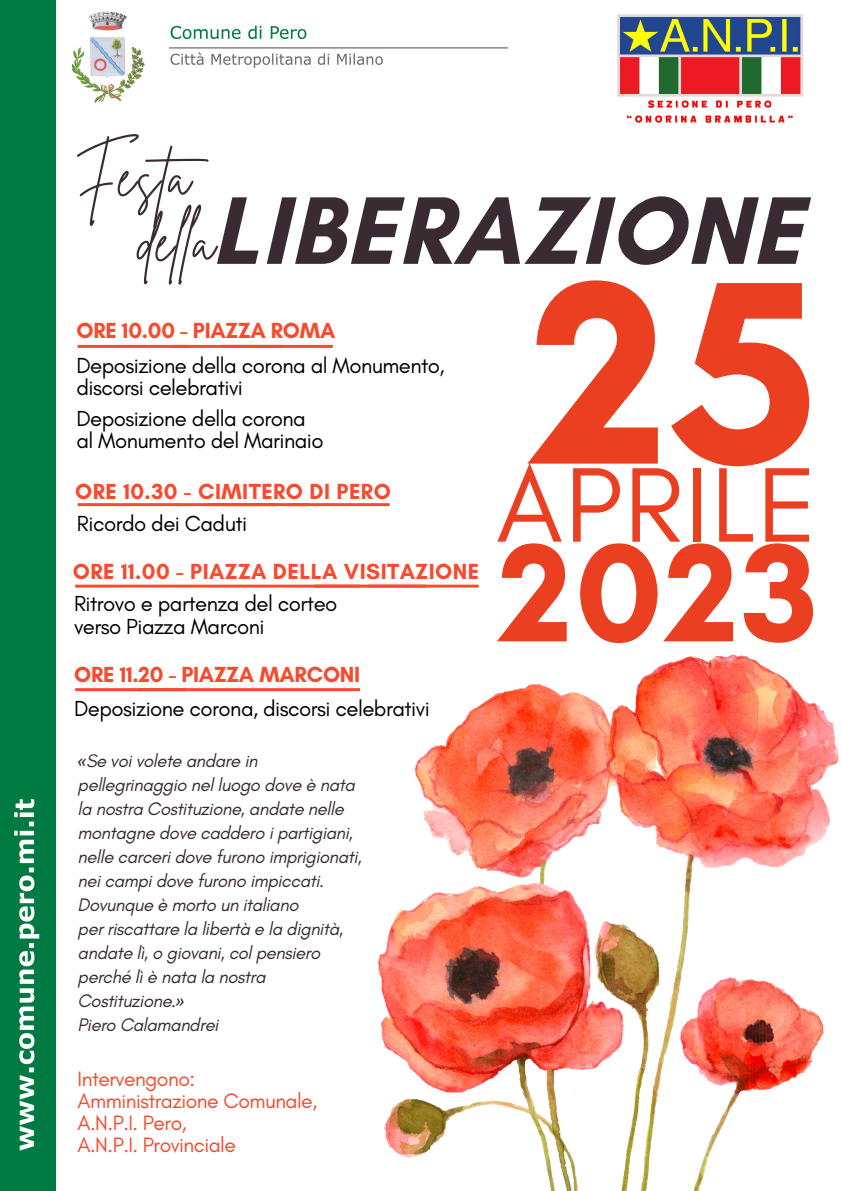
<style>
.page{position:relative;width:842px;height:1191px;background:#fff}
.page>*{position:absolute;margin:0;border:0;box-sizing:border-box;transform-origin:0 0}
.t1{font:700 265.3px "Glacial Indifference";color:#eb3f22}
.t2{font:700 141.9px "Glacial Indifference";color:#eb3f22}
.t3{font:107.9px "Glacial Indifference";letter-spacing:.02em;color:#eb3f22}
.t4{font:700 97.8px "Glacial Indifference";letter-spacing:.02em;color:#3a2b32}
.t5{font:56.5px/64.9px "Brittany Signature";letter-spacing:.02em;color:#3a2b32;text-align:right}
.t6{font:700 22.3px "Glacial Indifference";letter-spacing:.02em;color:#f74a2f}
.t7{font:700 22.3px "Glacial Indifference";letter-spacing:-.01em;color:#f74a2f}
.t8{font:22.2px/21.7px "Glacial Indifference";letter-spacing:-.025em;color:#000}
.t9{font:21.2px/22.2px "Glacial Indifference";letter-spacing:-.025em;color:#f74a2f}
.t10{font:italic 18.5px/24px "Glacial Indifference";letter-spacing:-.025em;color:#3a2b32}
.s1{font-family:"Noto Sans"}
</style>
<div class="page">
<img style="left:315px;top:587px;width:524px;height:603px">
<div style="left:0;top:0;width:55px;height:1190px;background:#007a43"></div>
<img style="left:71px;top:11px;width:437px;height:92px">
<img style="left:617px;top:14px;width:186px;height:109px">
<hr style="left:78px;top:503px;width:101px;height:3px;background:#f74a2f">
<hr style="left:177px;top:503px;width:101px;height:3px;background:#f74a2f">
<hr style="left:288px;top:503px;width:102px;height:3px;background:#f74a2f">
<hr style="left:75px;top:584px;width:285px;height:3px;background:#f74a2f">
<hr style="left:368px;top:584px;width:111px;height:3px;background:#f74a2f">
<hr style="left:75px;top:688px;width:111px;height:3px;background:#f74a2f">
<hr style="left:138px;top:688px;width:111px;height:3px;background:#f74a2f">
<hr style="left:249px;top:688px;width:111px;height:3px;background:#f74a2f">
<hr style="left:78px;top:345px;width:111px;height:3px;background:#f74a2f">
<hr style="left:172px;top:345px;width:111px;height:3px;background:#f74a2f">
<hr style="left:222px;top:345px;width:111px;height:3px;background:#f74a2f">
<hr style="left:208px;top:503px;width:101px;height:3px;background:#f74a2f">
<hr style="left:315px;top:584px;width:111px;height:3px;background:#f74a2f">
<h3 class="t5" style="left:74px;top:145px;width:151px">Festa della</h3>
<h3 class="t4" style="left:211px;top:171px;width:592px">LIBERAZIONE</h3>
<h1 class="t1" style="left:531px;top:211px;width:289px">25</h1>
<p class="t7" style="left:76px;top:317px;width:260px">ORE 10.00 - PIAZZA ROMA</p>
<p class="t8" style="left:76px;top:354px;width:370px">Deposizione della corona al Monumento, discorsi celebrativi</p>
<p class="t8" style="left:76px;top:407px;width:249px">Deposizione della corona al Monumento del Marinaio</p>
<p class="t6" style="left:75px;top:477px;width:317px">ORE 10.30 - CIMITERO DI PERO</p>
<h3 class="t3" style="left:496px;top:439px;width:322px">APRILE</h3>
<p class="t8" style="left:77px;top:512px;width:172px">Ricordo dei Caduti</p>
<h2 class="t2" style="left:499px;top:506px;width:321px">2023</h2>
<p class="t6" style="left:73px;top:557px;width:408px">ORE 11.00 - PIAZZA DELLA VISITAZIONE</p>
<p class="t8" style="left:74px;top:591px;width:265px;line-height:23.2px">Ritrovo e partenza del corteo verso Piazza Marconi</p>
<p class="t7" style="left:74px;top:660px;width:288px">ORE 11.20 - PIAZZA MARCONI</p>
<p class="t8" style="left:74px;top:697px;width:357px">Deposizione corona, discorsi celebrativi</p>
<p class="t10" style="left:78px;top:748px;width:286px"><span class="s1">«</span>Se voi volete andare in pellegrinaggio nel luogo dove è nata la nostra Costituzione, andate nelle montagne dove caddero i partigiani, nelle carceri dove furono imprigionati, nei campi dove furono impiccati.<br>Dovunque è morto un italiano<br>per riscattare la libertà e la dignità, andate lì, o giovani, col pensiero perché lì è nata la nostra<br>Costituzione.<span class="s1">»<br></span>Piero Calamandrei</p>
<p class="t9" style="left:78px;top:1066px;width:241px">Intervengono:<br>Amministrazione Comunale,<br>A.N.P.I. Pero,<br>A.N.P.I. Provinciale</p>
</div>
